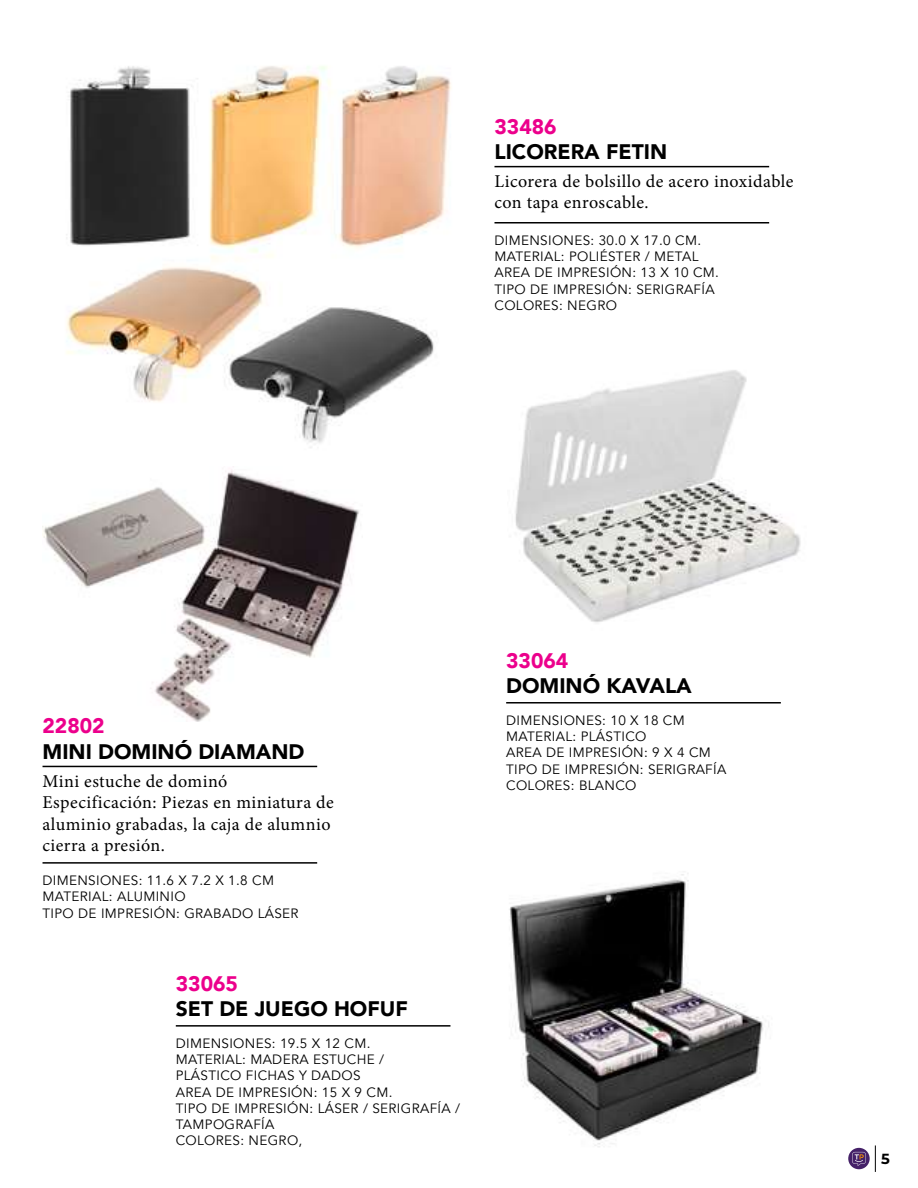
<style>
.page{position:relative;width:918px;height:1188px;background:#fff}
.page>*{position:absolute;margin:0;border:0;box-sizing:border-box;transform-origin:0 0}
.t1{font:900 21px "Avenir";color:#000}
.t2{font:900 21px "Avenir";color:#ec008c}
.t3{font:18px/21.6px "Minion Pro";letter-spacing:.025em;color:#000}
.t4{font:700 14.7px "Montserrat";color:#000}
.t5{font:13.5px/16.2px "Avenir";letter-spacing:.025em;color:#000}
</style>
<div class="page">
<svg style="left:875px;top:1145px;width:1px;height:27px"></svg>
<svg style="left:848px;top:1148px;width:22px;height:21px"></svg>
<svg style="left:852px;top:1152px;width:14px;height:14px"></svg>
<img style="left:43px;top:466px;width:316px;height:256px">
<hr style="left:506px;top:702px;width:275px;height:2px;background:#000">
<img style="left:515px;top:370px;width:286px;height:253px">
<hr style="left:176px;top:1025px;width:274px;height:2px;background:#000">
<img style="left:509px;top:873px;width:260px;height:274px">
<hr style="left:43px;top:766px;width:274px;height:1px;background:#000">
<hr style="left:43px;top:862px;width:274px;height:2px;background:#000">
<hr style="left:494px;top:166px;width:275px;height:1px;background:#000">
<hr style="left:494px;top:222px;width:275px;height:2px;background:#000">
<img style="left:66px;top:66px;width:385px;height:382px">
<h1 class="t2" style="left:494px;top:108px;width:64px">33486</h1>
<h1 class="t1" style="left:494px;top:133px;width:174px">LICORERA FETIN</h1>
<h2 class="t3" style="left:494px;top:170px;width:301px">Licorera de bolsillo de acero inoxidable con tapa enroscable.</h2>
<p class="t5" style="left:494px;top:233px;width:226px">DIMENSIONES: 30.0 X 17.0 CM.<br>MATERIAL: POLIÉSTER / METAL<br>AREA DE IMPRESIÓN: 13 X 10 CM.<br>TIPO DE IMPRESIÓN: SERIGRAFÍA<br>COLORES: NEGRO</p>
<h1 class="t2" style="left:43px;top:708px;width:64px">22802</h1>
<h1 class="t1" style="left:43px;top:733px;width:263px">MINI DOMINÓ DIAMAND</h1>
<h2 class="t3" style="left:43px;top:770px;width:293px">Mini estuche de dominó<br>Especificación: Piezas en miniatura de aluminio grabadas, la caja de alumnio cierra a presión.</h2>
<p class="t5" style="left:43px;top:873px;width:258px">DIMENSIONES: 11.6 X 7.2 X 1.8 CM<br>MATERIAL: ALUMINIO<br>TIPO DE IMPRESIÓN: GRABADO LÁSER</p>
<h1 class="t2" style="left:176px;top:966px;width:64px">33065</h1>
<h1 class="t1" style="left:176px;top:991px;width:234px">SET DE JUEGO HOFUF</h1>
<p class="t5" style="left:176px;top:1036px;width:286px">DIMENSIONES: 19.5 X 12 CM.<br>MATERIAL: MADERA ESTUCHE /<br>PLÁSTICO FICHAS Y DADOS<br>AREA DE IMPRESIÓN: 15 X 9 CM.<br>TIPO DE IMPRESIÓN: LÁSER / SERIGRAFÍA /<br>TAMPOGRAFÍA<br>COLORES: NEGRO,</p>
<h1 class="t2" style="left:506px;top:642px;width:64px">33064</h1>
<h1 class="t1" style="left:506px;top:668px;width:187px">DOMINÓ KAVALA</h1>
<p class="t5" style="left:506px;top:712px;width:222px">DIMENSIONES: 10 X 18 CM<br>MATERIAL: PLÁSTICO<br>AREA DE IMPRESIÓN: 9 X 4 CM<br>TIPO DE IMPRESIÓN: SERIGRAFÍA<br>COLORES: BLANCO</p>
<p class="t4" style="left:881px;top:1148px;width:10px">5</p>
</div>
